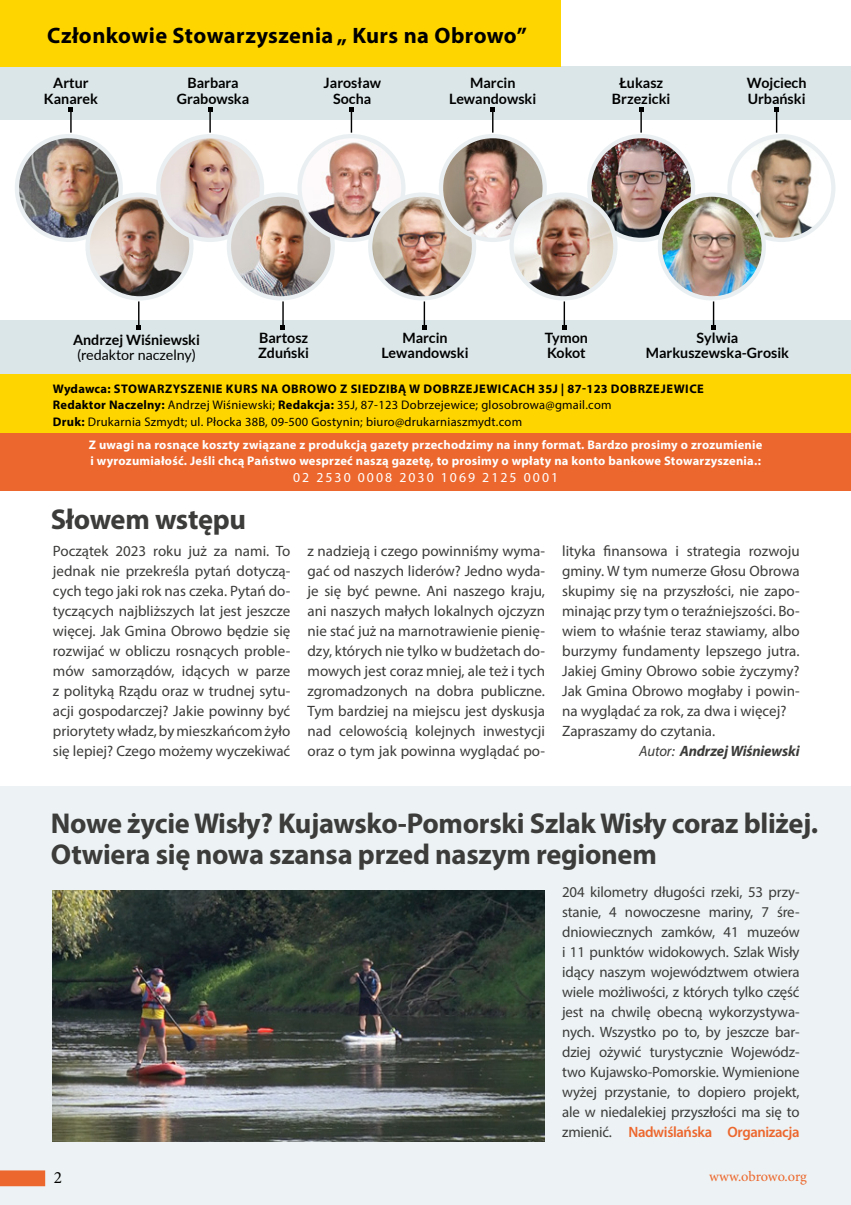
<style>
.page{position:relative;width:851px;height:1205px;background:#fff}
.page>*{position:absolute;margin:0;border:0;box-sizing:border-box;transform-origin:0 0}
.t1{font:700 28.75px/31.2px "Myriad Pro";letter-spacing:-.01em;color:#3c3c3b}
.t2{font:700 22.38px "Myriad Pro";letter-spacing:.02em;color:#000}
.t3{font:17.25px "Minion Pro";color:#000}
.t4{font:15px/20px "Myriad Pro";color:#3c3c3b;text-align:justify}
.t5{font:italic 700 15px "Myriad Pro";letter-spacing:-.01em;color:#3c3c3b}
.t6{font:14.38px "Minion Pro";letter-spacing:-.01em;color:#ec672e}
.t7{font:700 14.25px/15.6px "Lato";color:#000;text-align:center}
.t8{font:14.25px "Lato";color:#000}
.t9{font:13.75px "Myriad Pro";letter-spacing:.15em;color:#fff}
.t10{font:12.5px/16.2px "Myriad Pro";letter-spacing:.02em;color:#000}
.t11{font:700 12.5px/16.2px "Myriad Pro";letter-spacing:.02em;color:#fff}
.t12{font:700 12.5px "Myriad Pro";letter-spacing:.04em;color:#000}
.s1{font-weight:700}
.s2{font-weight:400}
.s3{font-weight:600;color:#ec672e}
</style>
<div class="page">
<div style="left:0;top:786px;width:850px;height:419px;background:#edf3f4"></div>
<hr style="left:850px;top:0;width:1px;height:570px;background:#edf3f4">
<div style="left:0;top:368px;width:850px;height:68px;background:#ffd500"></div>
<div style="left:0;top:434px;width:850px;height:57px;background:#ec672e"></div>
<img style="left:17px;top:136px;width:104px;height:104px;border-radius:52px">
<div style="left:15px;top:134px;width:108px;height:108px;border:4px solid #eaf0f2;border-radius:50%"></div>
<img style="left:88px;top:196px;width:103px;height:102px">
<div style="left:85px;top:192px;width:108px;height:108px;border:4px solid #eaf0f2;border-radius:50%"></div>
<img style="left:158px;top:136px;width:104px;height:104px;border-radius:52px">
<div style="left:156px;top:134px;width:108px;height:108px;border:4px solid #eaf0f2;border-radius:50%"></div>
<div style="left:0;top:66px;width:850px;height:54px;background:#dbe6e8"></div>
<div style="left:0;top:320px;width:850px;height:54px;background:#dbe6e8"></div>
<img style="left:229px;top:195px;width:104px;height:103px;border-radius:52px">
<div style="left:227px;top:192px;width:108px;height:108px;border:4px solid #eaf0f2;border-radius:50%"></div>
<img style="left:299px;top:136px;width:104px;height:104px;border-radius:52px">
<div style="left:297px;top:134px;width:108px;height:108px;border:4px solid #eaf0f2;border-radius:50%"></div>
<img style="left:370px;top:195px;width:104px;height:103px;border-radius:52px">
<div style="left:368px;top:192px;width:108px;height:108px;border:4px solid #eaf0f2;border-radius:50%"></div>
<img style="left:443px;top:136px;width:100px;height:104px">
<div style="left:438px;top:134px;width:108px;height:108px;border:4px solid #eaf0f2;border-radius:50%"></div>
<img style="left:589px;top:136px;width:104px;height:104px;border-radius:52px">
<div style="left:587px;top:134px;width:108px;height:108px;border:4px solid #eaf0f2;border-radius:50%"></div>
<img style="left:729px;top:136px;width:104px;height:104px;border-radius:52px">
<div style="left:727px;top:134px;width:108px;height:108px;border:4px solid #eaf0f2;border-radius:50%"></div>
<img style="left:511px;top:195px;width:104px;height:103px;border-radius:52px">
<div style="left:509px;top:192px;width:108px;height:108px;border:4px solid #eaf0f2;border-radius:50%"></div>
<img style="left:659px;top:195px;width:104px;height:103px;border-radius:52px">
<div style="left:657px;top:192px;width:108px;height:108px;border:4px solid #eaf0f2;border-radius:50%"></div>
<svg style="left:136px;top:301px;width:5px;height:28px"></svg>
<hr style="left:70px;top:110px;width:2px;height:23px;background:#000">
<svg style="left:69px;top:108px;width:4px;height:4px"></svg>
<hr style="left:209px;top:110px;width:2px;height:23px;background:#000">
<svg style="left:208px;top:108px;width:4px;height:4px"></svg>
<hr style="left:350px;top:110px;width:2px;height:23px;background:#000">
<svg style="left:349px;top:108px;width:4px;height:4px"></svg>
<svg style="left:490px;top:108px;width:5px;height:25px"></svg>
<svg style="left:639px;top:108px;width:4px;height:25px"></svg>
<hr style="left:775px;top:110px;width:2px;height:23px;background:#000">
<svg style="left:774px;top:108px;width:4px;height:4px"></svg>
<hr style="left:282px;top:301px;width:2px;height:26px;background:#000">
<svg style="left:281px;top:325px;width:4px;height:4px"></svg>
<hr style="left:423px;top:301px;width:2px;height:26px;background:#000">
<svg style="left:422px;top:325px;width:4px;height:4px"></svg>
<hr style="left:563px;top:301px;width:2px;height:26px;background:#000">
<svg style="left:562px;top:325px;width:4px;height:4px"></svg>
<hr style="left:712px;top:301px;width:2px;height:26px;background:#000">
<svg style="left:711px;top:325px;width:4px;height:4px"></svg>
<div style="left:0;top:0;width:560px;height:66px;background:#ffd500"></div>
<img style="left:53px;top:890px;width:492px;height:251px">
<div style="left:0;top:1170px;width:45px;height:16px;background:#ec672e"></div>
<h2 class="t2" style="left:47px;top:21px;width:481px">Członkowie Stowarzyszenia „ Kurs na Obrowo”</h2>
<p class="t7" style="left:44px;top:75px;width:56px">Artur<br>Kanarek</p>
<p class="t7" style="left:177px;top:75px;width:74px">Barbara<br>Grabowska</p>
<p class="t7" style="left:323px;top:75px;width:59px">Jarosław<br>Socha</p>
<p class="t7" style="left:449px;top:75px;width:89px">Marcin<br>Lewandowski</p>
<p class="t7" style="left:611px;top:75px;width:60px">Łukasz<br>Brzezicki</p>
<p class="t7" style="left:746px;top:75px;width:61px;text-align:left">Wojciech<br>Urbański</p>
<p class="t7" style="left:73px;top:331px;width:128px">Andrzej Wiśniewski</p>
<p class="t8" style="left:78px;top:345px;width:119px">(redaktor naczelny)</p>
<p class="t7" style="left:258px;top:329px;width:52px;text-align:left">Bartosz<br>Zduński</p>
<p class="t7" style="left:381px;top:329px;width:89px">Marcin<br>Lewandowski</p>
<p class="t7" style="left:545px;top:329px;width:45px;text-align:left">Tymon<br>Kokot</p>
<p class="t7" style="left:645px;top:329px;width:145px">Sylwia<br>Markuszewska-Grosik</p>
<p class="t10" style="left:53px;top:381px;width:652px;text-indent:287px"><span class="s1">z siedzibą w Dobrzejewicach 35J | 87-123 Dobrzejewice<br>Redaktor Naczelny:</span> Andrzej Wiśniewski; <span class="s1">Redakcja:</span> 35J, 87-123 Dobrzejewice; glosobrowa@gmail.com<br><span class="s1">Druk:</span> Drukarnia Szmydt; ul. Płocka 38B, 09-500 Gostynin; biuro@drukarniaszmydt.com</p>
<p class="t11" style="left:89px;top:436px;width:675px">Z uwagi na rosnące koszty związane z produkcją gazety przechodzimy na inny format. Bardzo prosimy o zrozumienie i wyrozumiałość. Jeśli chcą Państwo wesprzeć naszą gazetę, to prosimy o wpłaty na konto bankowe Stowarzyszenia.:</p>
<p class="t9" style="left:293px;top:469px;width:266px">02 2530 0008 2030 1069 2125 0001</p>
<p class="t12" style="left:53px;top:381px;width:257px">Wydawca: Stowarzyszenie Kurs na Obrowo</p>
<h1 class="t1" style="left:51px;top:503px;width:197px">Słowem wstępu</h1>
<p class="t4" style="left:53px;top:540px;width:239px">Początek 2023 roku już za nami. To jednak nie przekreśla pytań dotyczą&shy;cych tego jaki rok nas czeka. Pytań do&shy;tyczących najbliższych lat jest jeszcze więcej. Jak Gmina Obrowo będzie się rozwijać w obliczu rosnących proble&shy;mów samorządów, idących w parze z polityką Rządu oraz w trudnej sytu&shy;acji gospodarczej? Jakie powinny być priorytety władz, by mieszkańcom żyło się lepiej? Czego możemy wyczekiwać</p>
<p class="t4" style="left:307px;top:540px;width:239px">z nadzieją i czego powinniśmy wyma&shy;gać od naszych liderów? Jedno wyda&shy;je się być pewne. Ani naszego kraju, ani naszych małych lokalnych ojczyzn nie stać już na marnotrawienie pienię&shy;dzy, których nie tylko w budżetach do&shy;mowych jest coraz mniej, ale też i tych zgromadzonych na dobra publiczne.<br>Tym bardziej na miejscu jest dyskusja nad celowością kolejnych inwestycji oraz o tym jak powinna wyglądać po-</p>
<p class="t4" style="left:562px;top:540px;width:239px">lityka finansowa i strategia rozwoju</p>
<p class="t4" style="left:562px;top:560px;width:239px">gminy. W tym numerze Głosu Obrowa</p>
<p class="t4" style="left:562px;top:580px;width:239px">skupimy się na przyszłości, nie zapo-</p>
<p class="t4" style="left:562px;top:600px;width:239px">minając przy tym o teraźniejszości. Bo-</p>
<p class="t4" style="left:562px;top:620px;width:239px">wiem to właśnie teraz stawiamy, albo</p>
<p class="t4" style="left:562px;top:640px;width:239px">burzymy fundamenty lepszego jutra.</p>
<p class="t4" style="left:562px;top:660px;width:239px">Jakiej Gminy Obrowo sobie życzymy?</p>
<p class="t4" style="left:562px;top:680px;width:239px">Jak Gmina Obrowo mogłaby i powin-</p>
<p class="t4" style="left:562px;top:700px;width:226px">na wyglądać za rok, za dwa i więcej?</p>
<p class="t4" style="left:562px;top:720px;width:155px">Zapraszamy do czytania.</p>
<p class="t5" style="left:639px;top:741px;width:162px"><span class="s2">Autor:</span> Andrzej Wiśniewski</p>
<h1 class="t1" style="left:51px;top:807px;width:768px">Nowe życie Wisły? Kujawsko-Pomorski Szlak Wisły coraz bliżej.<br>Otwiera się nowa szansa przed naszym regionem</h1>
<p class="t4" style="left:562px;top:882px;width:239px">204 kilometry długości rzeki, 53 przy&shy;stanie, 4 nowoczesne mariny, 7 śre&shy;dniowiecznych zamków, 41 muzeów i 11 punktów widokowych. Szlak Wisły idący naszym województwem otwiera wiele możliwości, z których tylko część jest na chwilę obecną wykorzystywa&shy;nych. Wszystko po to, by jeszcze bar&shy;dziej ożywić turystycznie Wojewódz&shy;two Kujawsko-Pomorskie. Wymienione wyżej przystanie, to dopiero projekt, ale w niedalekiej przyszłości ma się to zmienić. <span class="s3">Nadwiślańska Organizacja</span></p>
<p class="t3" style="left:54px;top:1166px;width:10px">2</p>
<p class="t6" style="left:709px;top:1166px;width:99px">www.obrowo.org</p>
</div>
